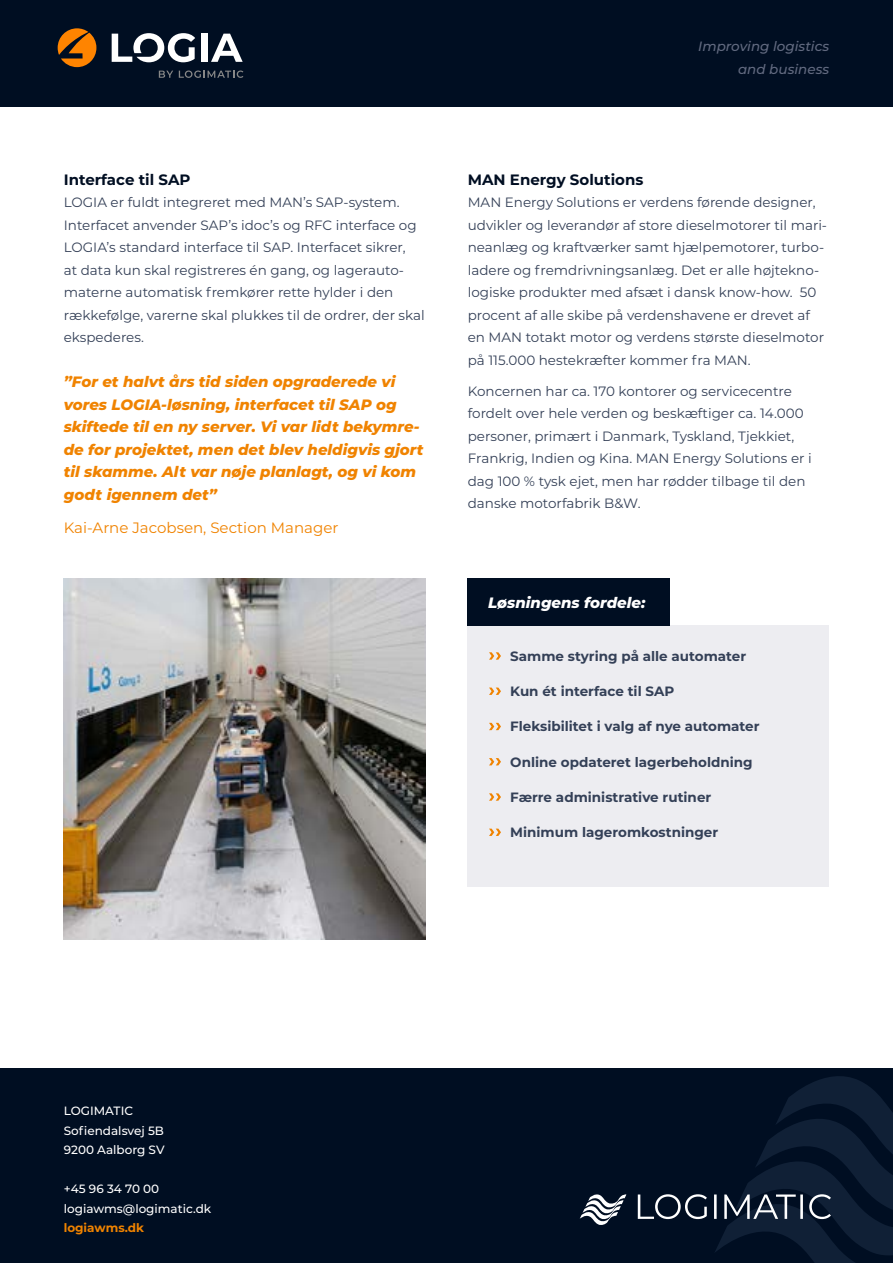
<style>
.page{position:relative;width:893px;height:1263px;background:#fff}
.page>*{position:absolute;margin:0;border:0;box-sizing:border-box;transform-origin:0 0}
.t1{font:italic 800 15px/22.5px "Montserrat";color:#f08300}
.t2{font:700 15px "Montserrat";color:#000e22}
.t3{font:15px "Montserrat";color:#f08300}
.t4{font:italic 800 15px "Montserrat";color:#fff}
.t5{font:13.5px/22.5px "Montserrat";color:#344057}
.t6{font:700 13.5px "Montserrat";color:#344057}
.t7{font:italic 500 13.5px/22.5px "Montserrat";color:#626a80;text-align:right}
.t8{font:500 12px/19.5px "Montserrat";color:#fff}
.t9{font:700 12px "Montserrat";color:#f08300}
</style>
<div class="page">
<div style="left:0;top:0;width:893px;height:106px;background:#000e22"></div>
<svg style="left:112px;top:33px;width:83px;height:29px"></svg>
<div style="left:201px;top:34px;width:7px;height:28px;background:#fff"></div>
<svg style="left:211px;top:34px;width:32px;height:28px"></svg>
<svg style="left:58px;top:28px;width:38px;height:39px"></svg>
<svg style="left:159px;top:71px;width:14px;height:7px"></svg>
<svg style="left:179px;top:71px;width:64px;height:7px"></svg>
<div style="left:0;top:1068px;width:893px;height:195px;background:#000e22"></div>
<svg style="left:638px;top:1076px;width:255px;height:187px"></svg>
<svg style="left:580px;top:1194px;width:46px;height:31px"></svg>
<img style="left:64px;top:578px;width:361px;height:362px">
<div style="left:468px;top:625px;width:361px;height:262px;background:#ededf1"></div>
<svg style="left:489px;top:652px;width:12px;height:8px"></svg>
<svg style="left:489px;top:687px;width:12px;height:8px"></svg>
<svg style="left:489px;top:723px;width:12px;height:7px"></svg>
<svg style="left:489px;top:758px;width:12px;height:7px"></svg>
<svg style="left:489px;top:793px;width:12px;height:8px"></svg>
<svg style="left:489px;top:829px;width:12px;height:7px"></svg>
<div style="left:468px;top:578px;width:202px;height:47px;background:#000e22"></div>
<p class="t2" style="left:64px;top:168px;width:128px">Interface til SAP</p>
<p class="t5" style="left:64px;top:191px;width:362px">LOGIA er fuldt integreret med MAN’s SAP-system.<br>Interfacet anvender SAP’s idoc’s og RFC interface og LOGIA’s standard interface til SAP. Interfacet sikrer,<br>at data kun skal registreres én gang, og lagerauto&shy;materne automatisk fremkører rette hylder i den rækkefølge, varerne skal plukkes til de ordrer, der skal ekspederes.</p>
<p class="t1" style="left:64px;top:370px;width:361px">”For et halvt års tid siden opgraderede vi vores LOGIA-løsning, interfacet til SAP og skiftede til en ny server. Vi var lidt bekymre&shy;de for projektet, men det blev heldigvis gjort til skamme. Alt var nøje planlagt, og vi kom godt igennem det”</p>
<p class="t3" style="left:64px;top:518px;width:276px">Kai-Arne Jacobsen, Section Manager</p>
<p class="t7" style="left:698px;top:35px;width:132px">Improving logistics and business</p>
<p class="t2" style="left:468px;top:168px;width:177px">MAN Energy Solutions</p>
<p class="t5" style="left:468px;top:191px;width:361px">MAN Energy Solutions er verdens førende designer, udvikler og leverandør af store dieselmotorer til mari&shy;neanlæg og kraftværker samt hjælpemotorer, turbo&shy;ladere og fremdrivningsanlæg. Det er alle højtekno&shy;logiske produkter med afsæt i dansk know-how. 50 procent af alle skibe på verdenshavene er drevet af en MAN totakt motor og verdens største dieselmotor på 115.000 hestekræfter kommer fra MAN.</p>
<p class="t5" style="left:468px;top:379px;width:345px">Koncernen har ca. 170 kontorer og servicecentre fordelt over hele verden og beskæftiger ca. 14.000 personer, primært i Danmark, Tyskland, Tjekkiet, Frankrig, Indien og Kina. MAN Energy Solutions er i dag 100 % tysk ejet, men har rødder tilbage til den danske motorfabrik B&amp;W.</p>
<p class="t4" style="left:488px;top:592px;width:159px">Løsningens fordele:</p>
<p class="t6" style="left:510px;top:646px;width:237px">Samme styring på alle automater</p>
<p class="t6" style="left:510px;top:681px;width:166px">Kun ét interface til SAP</p>
<p class="t6" style="left:510px;top:717px;width:251px">Fleksibilitet i valg af nye automater</p>
<p class="t6" style="left:510px;top:752px;width:244px">Online opdateret lagerbeholdning</p>
<p class="t6" style="left:510px;top:787px;width:203px">Færre administrative rutiner</p>
<p class="t6" style="left:510px;top:822px;width:209px">Minimum lageromkostninger</p>
<p class="t8" style="left:64px;top:1101px;width:102px">LOGIMATIC<br>Sofiendalsvej 5B<br>9200 Aalborg SV</p>
<p class="t8" style="left:64px;top:1179px;width:149px">+45 96 34 70 00 logiawms@logimatic.dk</p>
<p class="t9" style="left:64px;top:1219px;width:82px">logiawms.dk</p>
</div>
